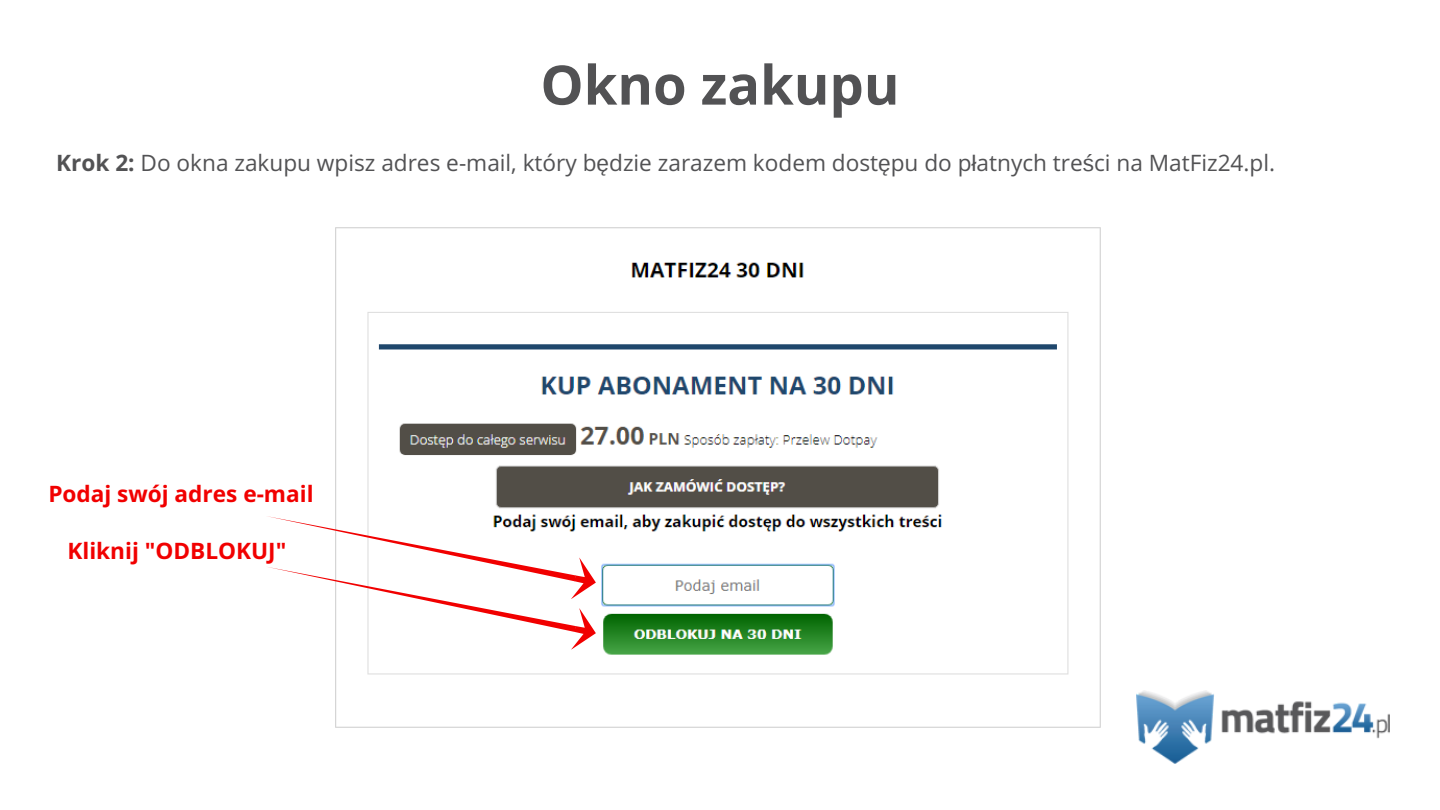
<style>
.page{position:relative;width:1440px;height:810px;background:#fff}
.page>*{position:absolute;margin:0;border:0;box-sizing:border-box;transform-origin:0 0}
.t1{font:700 54.3px "Open Sans";color:#525254}
.t2{font:22.65px "Open Sans";color:#525254}
.t3{font:700 22.65px "Open Sans";color:#f10000}
.s1{font-weight:700}
.s2{font-family:"Liberation Sans"}
</style>
<div class="page">
<img style="left:1136px;top:691px;width:253px;height:73px">
<img style="left:335px;top:227px;width:766px;height:501px">
<svg style="left:268px;top:513px;width:332px;height:141px"></svg>
<h1 class="t1" style="left:540px;top:47px;width:361px">Okno zakupu</h1>
<p class="t2" style="left:56px;top:147px;width:1220px"><span class="s1">Krok 2:</span> Do okna zakupu wpisz adres e-mail, który b<span class="s2">ę</span>dzie zarazem kodem dost<span class="s2">ę</span>pu do p<span class="s2">ł</span>atnych tre<span class="s2">ś</span>ci na MatFiz24.pl.</p>
<p class="t3" style="left:48px;top:478px;width:267px">Podaj swój adres e-mail</p>
<p class="t3" style="left:67px;top:535px;width:220px">Kliknij "ODBLOKUJ"</p>
</div>
